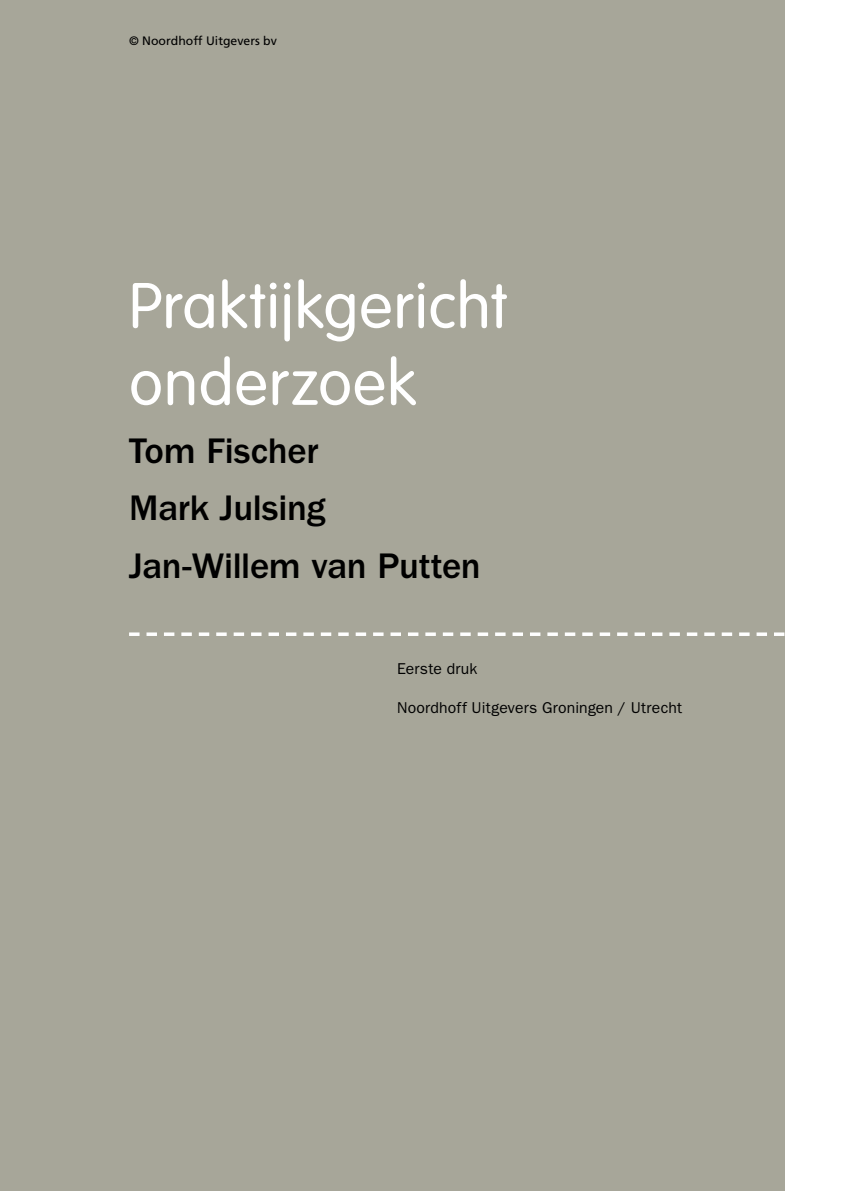
<style>
.page{position:relative;width:844px;height:1191px;background:#fff}
.page>*{position:absolute;margin:0;border:0;box-sizing:border-box;transform-origin:0 0}
.t1{font:300 63px/77px "VAG Rounded Std";letter-spacing:.02em;color:#fff}
.t2{font:500 36.75px/57.8px "ITC Franklin Gothic Std";letter-spacing:-.01em;color:#000}
.t3{font:15.75px "ITC Franklin Gothic Std";letter-spacing:.015em;color:#000}
.t4{font:12.25px "Frutiger LT Std";color:#000}
</style>
<div class="page">
<div style="left:0;top:0;width:784px;height:1191px;background:#a7a699"></div>
<svg style="left:129px;top:632px;width:655px;height:4px"></svg>
<p class="t4" style="left:129px;top:33px;width:149px">© Noordhoff Uitgevers bv</p>
<h1 class="t1" style="left:129px;top:269px;width:379px">Praktijkgericht onderzoek</h1>
<h2 class="t2" style="left:129px;top:422px;width:353px">Tom Fischer<br>Mark Julsing<br>Jan-Willem van Putten</h2>
<p class="t3" style="left:397px;top:660px;width:82px">Eerste druk</p>
<p class="t3" style="left:397px;top:698px;width:286px">Noordhoff Uitgevers Groningen / Utrecht</p>
</div>
